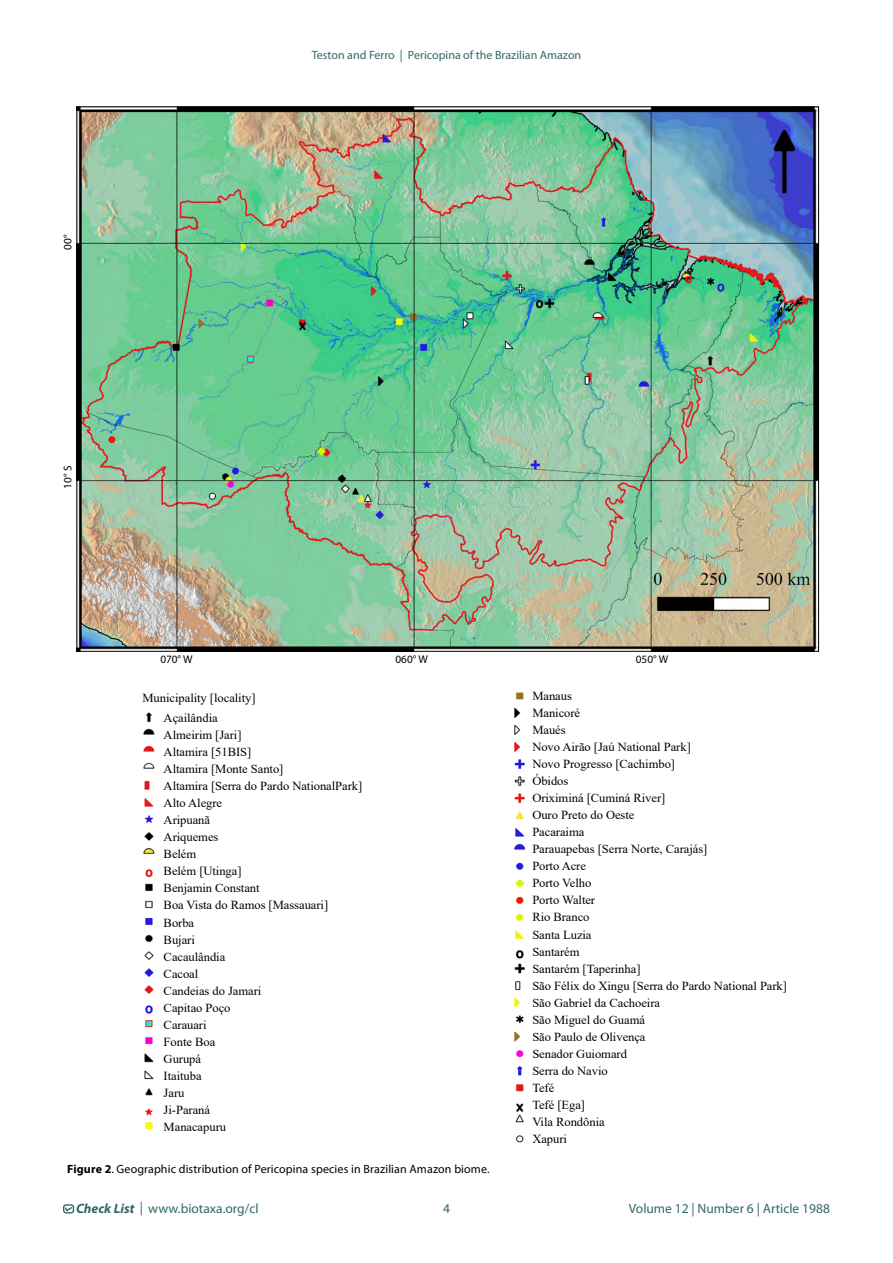
<style>
.page{position:relative;width:893px;height:1263px;background:#fff}
.page>*{position:absolute;margin:0;border:0;box-sizing:border-box;transform-origin:0 0}
.t1{font:13.5px "Myriad Pro";color:#336769}
.t2{font:12.3px/17.1px "Times New Roman";letter-spacing:-.005em;color:#000}
.t3{font:12px "Myriad Pro";letter-spacing:.01em;color:#000}
.t4{font:12px "Myriad Pro";color:#336769}
.t5{font:11.25px "Myriad Pro";color:#000}
.s1{font-weight:700}
.s2{font-style:inherit}
.s3{font-weight:700;font-style:italic}
</style>
<div class="page">
<div style="left:63px;top:1204px;width:11px;height:9px;border:1px solid #336767;border-radius:2px"></div>
<svg style="left:64px;top:1206px;width:9px;height:6px"></svg>
<img style="left:79px;top:108px;width:738px;height:542px">
<img style="left:143px;top:712px;width:12px;height:418px">
<img style="left:514px;top:692px;width:12px;height:451px">
<p class="t5" style="left:61px;top:250px;width:17px;rotate:-90deg">00°</p>
<p class="t4" style="left:312px;top:47px;width:271px">Teston and Ferro | Pericopina of the Brazilian Amazon</p>
<p class="t5" style="left:61px;top:489px;width:25px;rotate:-90deg">10° S</p>
<p class="t5" style="left:160px;top:653px;width:34px">070° W</p>
<p class="t5" style="left:396px;top:653px;width:34px">060° W</p>
<p class="t5" style="left:636px;top:653px;width:34px">050° W</p>
<p class="t2" style="left:142px;top:689px;width:115px">Municipality [locality]</p>
<p class="t2" style="left:164px;top:709px;width:200px">Açailândia<br>Almeirim [Jari]<br>Altamira [51BIS]<br>Altamira [Monte Santo]<br>Altamira [Serra do Pardo NationalPark]<br>Alto Alegre<br>Aripuanã<br>Ariquemes<br>Belém<br>Belém [Utinga]<br>Benjamin Constant<br>Boa Vista do Ramos [Massauari]<br>Borba<br>Bujari<br>Cacaulândia<br>Cacoal<br>Candeias do Jamari<br>Capitao Poço<br>Carauari<br>Fonte Boa<br>Gurupá<br>Itaituba<br>Jaru<br>Ji-Paraná<br>Manacapuru</p>
<p class="t2" style="left:532px;top:687px;width:256px">Manaus<br>Manicoré<br>Maués<br>Novo Airão [Jaú National Park]<br>Novo Progresso [Cachimbo]<br>Óbidos<br>Oriximiná [Cuminá River]<br>Ouro Preto do Oeste<br>Pacaraima<br>Parauapebas [Serra Norte, Carajás]<br>Porto Acre<br>Porto Velho<br>Porto Walter<br>Rio Branco<br>Santa Luzia<br>Santarém<br>Santarém [Taperinha]<br>São Félix do Xingu [Serra do Pardo National Park]<br>São Gabriel da Cachoeira<br>São Miguel do Guamá<br>São Paulo de Olivença<br>Senador Guiomard<br>Serra do Navio<br>Tefé<br>Tefé [Ega]<br>Vila Rondônia<br>Xapuri</p>
<p class="t3" style="left:67px;top:1161px;width:424px"><span class="s1">Figure</span> <span class="s1">2</span><span class="s2">.</span> Geographic distribution of Pericopina species in Brazilian Amazon biome.</p>
<p class="t1" style="left:76px;top:1200px;width:184px"><span class="s3">Check List</span> | www.biotaxa.org/cl</p>
<p class="t1" style="left:443px;top:1200px;width:8px">4</p>
<p class="t1" style="left:629px;top:1200px;width:203px">Volume 12 | Number 6 | Article 1988</p>
</div>
